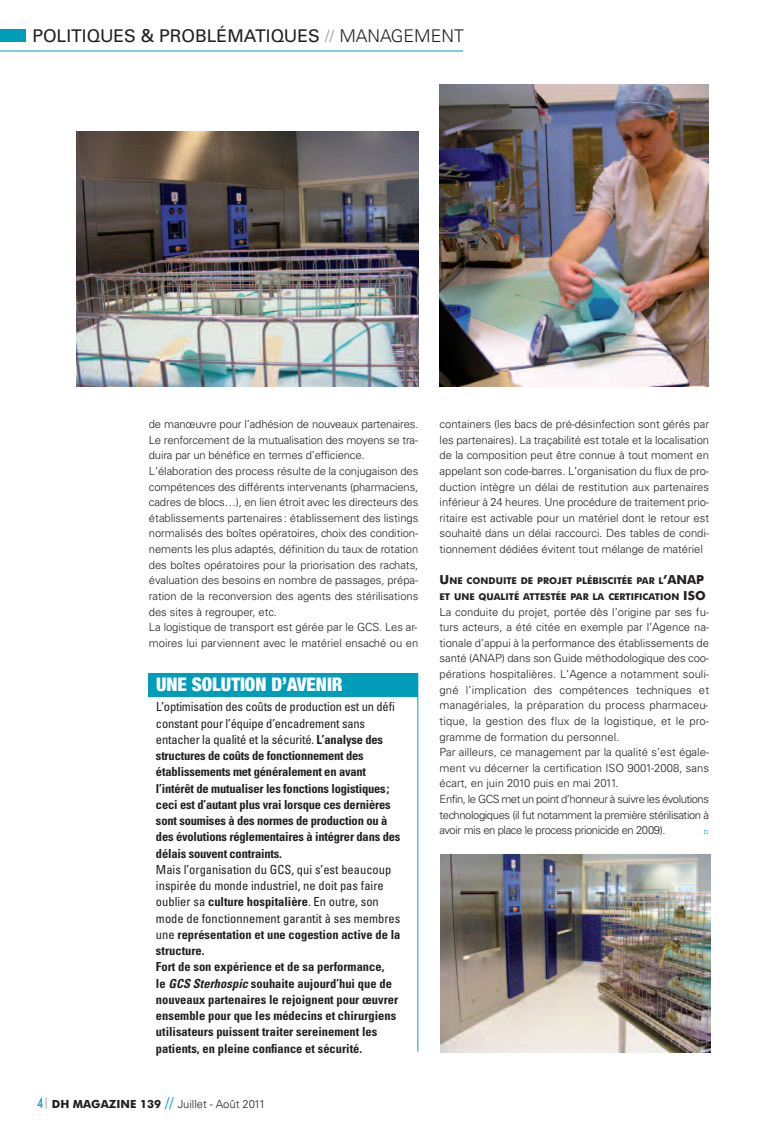
<style>
.page{position:relative;width:780px;height:1134px;background:#fff}
.page>*{position:absolute;margin:0;border:0;box-sizing:border-box;transform-origin:0 0}
.t1{font:900 condensed 18.75px "Helvetica Neue";color:#fff}
.t2{font:17.5px "Univers";color:#231f20}
.t3{font:700 condensed 12.5px/16.2px "Univers";color:#231f20}
.t4{font:300 11.25px/15.6px "Univers";letter-spacing:-.005em;color:#231f20}
.t5{font:700 9.38px/15.6px "Futura BT";color:#231f20}
.t6{font:8.75px "Courier";color:#009dbb}
.s1{color:#a8a9ad}
.s2{font-weight:300}
.s3{font-size:12.5px}
.s4{font-weight:400}
.s5{font-style:italic}
.s6{font-family:"Futura BT";font-weight:500;font-size:15px;color:#009dbb}
.s7{font-family:"Futura BT";font-weight:700}
.s8{font-size:15px;color:#009dbb}
</style>
<div class="page">
<hr style="left:0;top:51px;width:463px;height:1px;background:#009dbb">
<div style="left:0;top:29px;width:26px;height:13px;background:#009dbb"></div>
<hr style="left:417px;top:673px;width:1px;height:379px;background:#009dbb">
<div style="left:149px;top:673px;width:269px;height:23px;background:#009dbb"></div>
<img style="left:440px;top:854px;width:270px;height:198px">
<img style="left:439px;top:84px;width:269px;height:302px">
<img style="left:77px;top:131px;width:341px;height:255px">
<h2 class="t2" style="left:32px;top:29px;width:433px">POLITIQUES &amp; PROBLÉMATIQUES <span class="s1">//</span> <span class="s2">MANAGEMENT</span></h2>
<p class="t4" style="left:149px;top:417px;width:271px">de manœuvre pour l’adhésion de nouveaux partenaires.<br>Le renforcement de la mutualisation des moyens se tra&shy;duira par un bénéfice en termes d’efficience.<br>L’élaboration des process résulte de la conjugaison des compétences des différents intervenants (pharmaciens, cadres de blocs…), en lien étroit avec les directeurs des établissements partenaires: établissement des listings normalisés des boîtes opératoires, choix des condition&shy;nements les plus adaptés, définition du taux de rotation des boîtes opératoires pour la priorisation des rachats, évaluation des besoins en nombre de passages, prépa&shy;ration de la reconversion des agents des stérilisations des sites à regrouper, etc.<br>La logistique de transport est gérée par le GCS. Les ar&shy;moires lui parviennent avec le matériel ensaché ou en</p>
<p class="t4" style="left:439px;top:417px;width:271px;text-align:justify">containers (les bacs de pré-désinfection sont gérés par les partenaires). La traçabilité est totale et la localisation de la composition peut être connue à tout moment en appelant son code-barres. L’organisation du flux de pro&shy;duction intègre un délai de restitution aux partenaires inférieur à 24 heures. Une procédure de traitement prio&shy;ritaire est activable pour un matériel dont le retour est souhaité dans un délai raccourci. Des tables de condi&shy;tionnement dédiées évitent tout mélange de matériel</p>
<p class="t5" style="left:439px;top:574px;width:267px"><span class="s3">U</span>NE CONDUITE DE PROJET PLÉBISCITÉE PAR L<span class="s3">’ANAP<br></span>ET UNE QUALITÉ ATTESTÉE PAR LA CERTIFICATION <span class="s3">ISO</span></p>
<p class="t4" style="left:439px;top:605px;width:271px">La conduite du projet, portée dès l’origine par ses fu&shy;turs acteurs, a été citée en exemple par l’Agence na&shy;tionale d’appui à la performance des établissements de santé (ANAP) dans son Guide méthodologique des coo&shy;pérations hospitalières. L’Agence a notamment souli&shy;gné l’implication des compétences techniques et managériales, la préparation du process pharmaceu&shy;tique, la gestion des flux de la logistique, et le pro&shy;gramme de formation du personnel.<br>Par ailleurs, ce management par la qualité s’est égale&shy;ment vu décerner la certification ISO 9001-2008, sans écart, en juin 2010 puis en mai 2011.<br>Enfin, le GCS met un point d’honneur à suivre les évolutions technologiques (il fut notamment la première stérilisation à avoir mis en place le process prionicide en 2009).</p>
<h1 class="t1" style="left:156px;top:673px;width:188px">UNE SOLUTION D’AVENIR</h1>
<p class="t3" style="left:156px;top:700px;width:246px"><span class="s4">L’optimisation des coûts de production est un défi constant pour l’équipe d’encadrement sans entacher la qualité et la sécurité.</span> L’analyse des structures de coûts de fonctionnement des établissements met généralement en avant l’intérêt de mutualiser les fonctions logistiques; ceci est d’autant plus vrai lorsque ces dernières sont soumises à des normes de production ou à des évolutions réglementaires à intégrer dans des délais souvent contraints.</p>
<p class="t3" style="left:156px;top:862px;width:246px"><span class="s4">Mais l’organisation du GCS, qui s’est beaucoup inspirée du monde industriel, ne doit pas faire oublier sa</span> culture hospitalière<span class="s4">. En outre, son mode de fonctionnement garantit à ses membres une</span> représentation et une cogestion active de la structure.<br>Fort de son expérience et de sa performance,<br>le <span class="s5">GCS Sterhospic</span> souhaite aujourd’hui que de nouveaux partenaires le rejoignent pour œuvrer ensemble pour que les médecins et chirurgiens utilisateurs puissent traiter sereinement les patients, en pleine confiance et sécurité.</p>
<p class="t6" style="left:703px;top:829px;width:7px">n</p>
<p class="t4" style="left:37px;top:1097px;width:230px"><span class="s6">4</span> <span class="s7">DH MAGAZINE 139</span> <span class="s8">//</span> Juillet - Août 2011</p>
</div>
